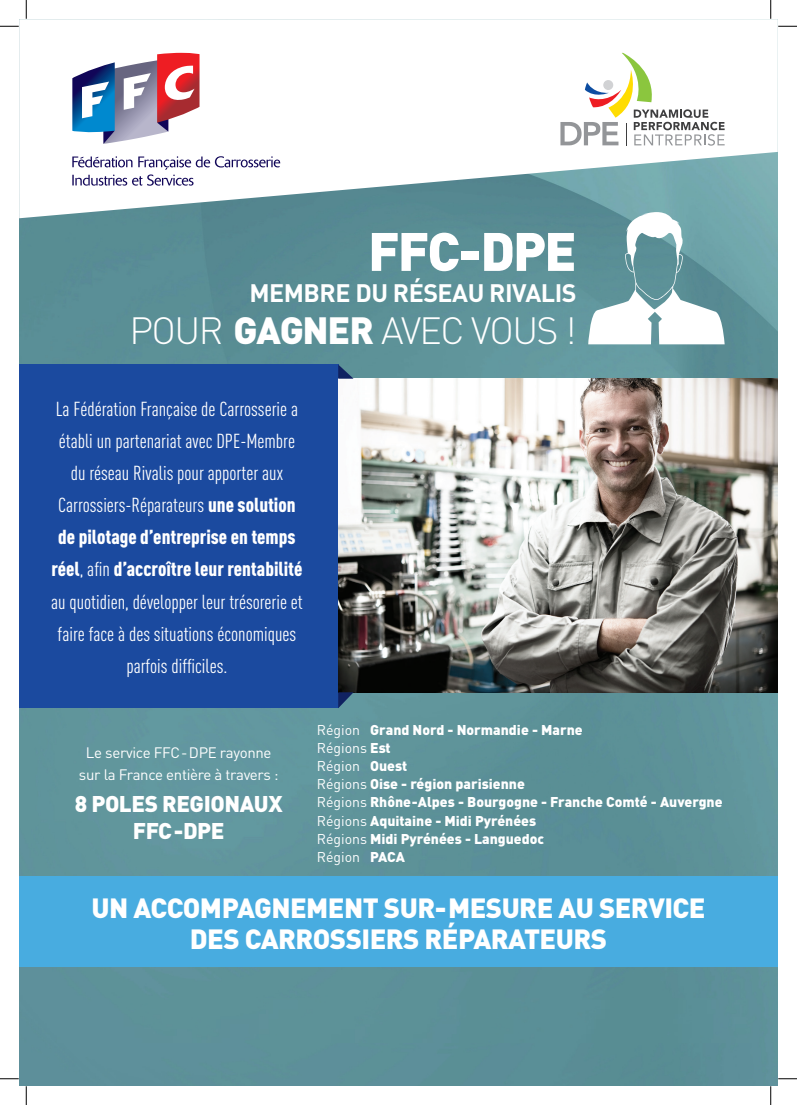
<style>
.page{position:relative;width:797px;height:1105px;background:#fff}
.page>*{position:absolute;margin:0;border:0;box-sizing:border-box;transform-origin:0 0}
.t1{font:900 53.25px "DIN";letter-spacing:-.04em;color:#fff}
.t2{font:300 37.5px "DIN";letter-spacing:-.04em;color:#fff}
.t3{font:900 27.5px/31.5px "DIN";letter-spacing:-.02em;color:#fff;text-align:center}
.t4{font:700 25px "DIN";letter-spacing:-.02em;color:#fff}
.t5{font:900 22.5px/27px "DIN";letter-spacing:-.02em;color:#fff;text-align:center}
.t6{font:20px/32.1px "DIN Cond";color:#fff;text-align:center}
.t7{font:15px/22.5px "DIN";letter-spacing:-.02em;color:#fff;text-align:center}
.t8{font:900 14px/18.1px "DIN";color:#fff}
.s1{font-weight:900}
.s2{font-weight:400}
</style>
<div class="page">
<img style="left:19px;top:218px;width:758px;height:868px">
<div style="left:19px;top:364px;width:319px;height:344px;background:#1b4a9f"></div>
<svg style="left:588px;top:218px;width:136px;height:126px"></svg>
<img style="left:338px;top:379px;width:439px;height:313px">
<div style="left:19px;top:877px;width:758px;height:90px;background:#48ace0"></div>
<svg style="left:338px;top:692px;width:15px;height:16px"></svg>
<svg style="left:338px;top:364px;width:15px;height:15px"></svg>
<svg style="left:19px;top:19px;width:758px;height:199px"></svg>
<svg style="left:72px;top:156px;width:208px;height:30px"></svg>
<svg style="left:72px;top:53px;width:127px;height:91px"></svg>
<svg style="left:560px;top:53px;width:164px;height:93px"></svg>
<svg style="left:0;top:25px;width:19px;height:2px"></svg>
<svg style="left:778px;top:25px;width:19px;height:2px"></svg>
<svg style="left:0;top:1078px;width:19px;height:1px"></svg>
<svg style="left:778px;top:1078px;width:19px;height:1px"></svg>
<svg style="left:25px;top:0;width:2px;height:19px"></svg>
<svg style="left:25px;top:1086px;width:2px;height:19px"></svg>
<svg style="left:770px;top:0;width:1px;height:19px"></svg>
<svg style="left:770px;top:1086px;width:1px;height:19px"></svg>
<div style="left:57px;top:998px;width:699px;height:45px;background:#5c9098"></div>
<h1 class="t1" style="left:368px;top:216px;width:210px">FFC-DPE</h1>
<p class="t4" style="left:249px;top:277px;width:329px">MEMBRE DU RÉSEAU RIVALIS</p>
<h2 class="t2" style="left:129px;top:308px;width:448px">POUR <span class="s1">GAGNER</span> AVEC VOUS !</h2>
<p class="t6" style="left:51px;top:392px;width:253px">La Fédération Française de Carrosserie a établi un partenariat avec DPE-Membre du réseau Rivalis pour apporter aux Carrossiers-Réparateurs <span class="s1">une solution de pilotage d’entreprise en temps réel</span>, afin <span class="s1">d’accroître leur rentabilité </span>au quotidien, développer leur trésorerie et faire face à des situations économiques parfois difficiles.</p>
<p class="t7" style="left:79px;top:741px;width:201px">Le service FFC-DPE rayonne sur la France entière à travers :</p>
<p class="t5" style="left:75px;top:789px;width:209px">8 POLES REGIONAUX<br>FFC-DPE</p>
<p class="t8" style="left:317px;top:720px;width:407px"><span class="s2">Région</span> Grand Nord - Normandie - Marne<br><span class="s2">Régions</span> Est<br><span class="s2">Région</span> Ouest<br><span class="s2">Régions</span> Oise - région parisienne<br><span class="s2">Régions</span> Rhône-Alpes - Bourgogne - Franche Comté - Auvergne<br><span class="s2">Régions</span> Aquitaine - Midi Pyrénées<br><span class="s2">Régions</span> Midi Pyrénées - Languedoc<br><span class="s2">Région</span> PACA</p>
<h3 class="t3" style="left:91px;top:890px;width:615px">UN ACCOMPAGNEMENT SUR-MESURE AU SERVICE<br>DES CARROSSIERS RÉPARATEURS</h3>
</div>
